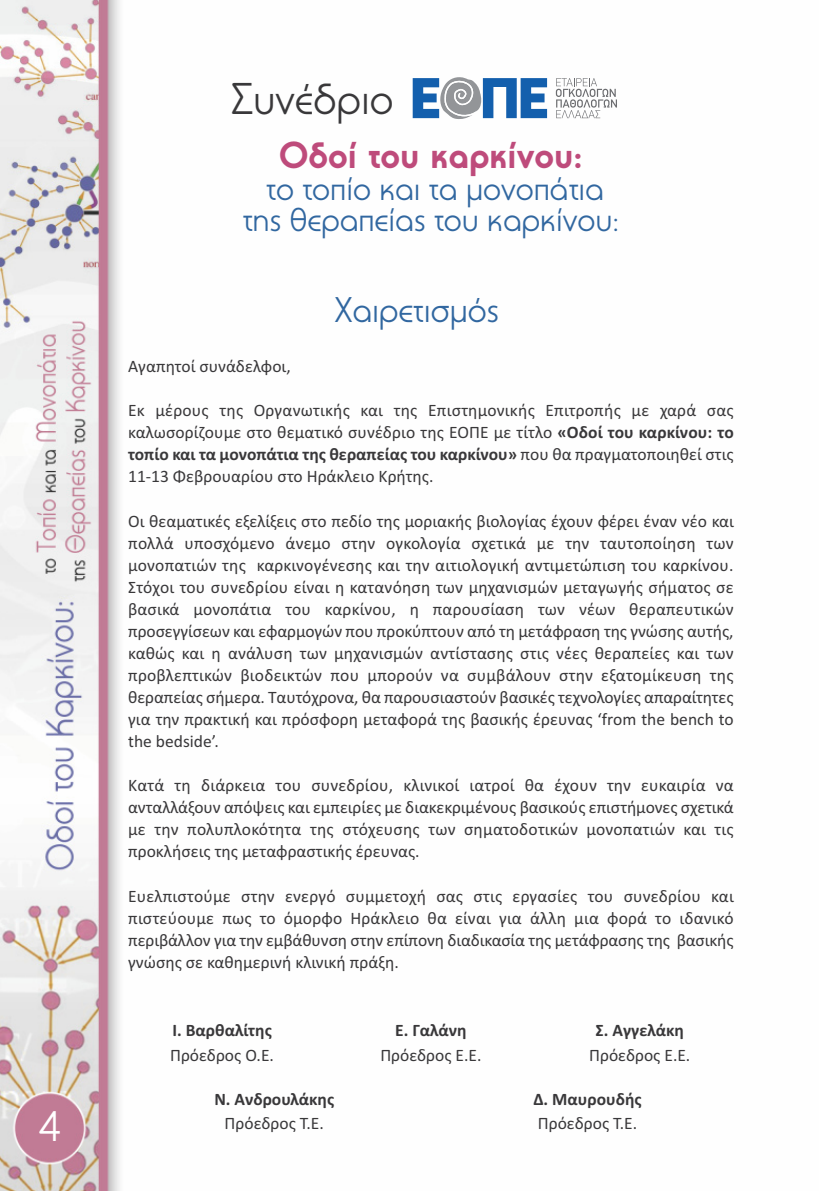
<style>
.page{position:relative;width:819px;height:1191px;background:#fff}
.page>*{position:absolute;margin:0;border:0;box-sizing:border-box;transform-origin:0 0}
.t1{font:43.75px "PF Universal";color:#39383a}
.t2{font:42px "PF Universal";color:#fff}
.t3{font:700 36.75px "PF Universal";color:#be4b7b}
.t4{font:35px "PF Universal";color:#3167a0}
.t5{font:33.25px/31.5px "PF Universal";color:#3167a0;text-align:center}
.t6{font:17.5px/22.1px "Calibri";color:#39383a;text-align:justify}
.t7{font:700 17.5px "Calibri";color:#39383a}
.s1{font-weight:700}
</style>
<div class="page">
<img style="left:0;top:0;width:600px;height:1191px">
<svg style="left:556px;top:78px;width:61px;height:40px"></svg>
<svg style="left:412px;top:77px;width:135px;height:42px"></svg>
<h2 class="t2" style="left:39px;top:1101px;width:24px">4</h2>
<h1 class="t1" style="left:231px;top:73px;width:164px">Συνέδριο</h1>
<h3 class="t3" style="left:279px;top:133px;width:305px">Οδοί του καρκίνου:</h3>
<h3 class="t5" style="left:243px;top:172px;width:378px">το τοπίο και τα μονοπάτια της θεραπείας του καρκίνου:</h3>
<h3 class="t4" style="left:335px;top:289px;width:166px">Xαιρετισμός</h3>
<p class="t6" style="left:128px;top:357px;width:164px">Αγαπητοί συνάδελφοι,</p>
<p class="t6" style="left:128px;top:401px;width:607px">Εκ μέρους της Οργανωτικής και της Επιστημονικής Επιτροπής με χαρά σας καλωσορίζουμε στο θεματικό συνέδριο της ΕΟΠΕ με τίτλο <span class="s1">«Οδοί του καρκίνου: το τοπίο και τα μονοπάτια της θεραπείας του καρκίνου»</span> που θα πραγματοποιηθεί στις 11-13 Φεβρουαρίου στο Ηράκλειο Κρήτης.</p>
<p class="t6" style="left:128px;top:511px;width:607px">Οι θεαματικές εξελίξεις στο πεδίο της μοριακής βιολογίας έχουν φέρει έναν νέο και πολλά υποσχόμενο άνεμο στην ογκολογία σχετικά με την ταυτοποίηση των μονοπατιών της καρκινογένεσης και την αιτιολογική αντιμετώπιση του καρκίνου.<br>Στόχοι του συνεδρίου είναι η κατανόηση των μηχανισμών μεταγωγής σήματος σε βασικά μονοπάτια του καρκίνου, η παρουσίαση των νέων θεραπευτικών προσεγγίσεων και εφαρμογών που προκύπτουν από τη μετάφραση της γνώσης αυτής, καθώς και η ανάλυση των μηχανισμών αντίστασης στις νέες θεραπείες και των προβλεπτικών βιοδεικτών που μπορούν να συμβάλουν στην εξατομίκευση της θεραπείας σήμερα. Ταυτόχρονα, θα παρουσιαστούν βασικές τεχνολογίες απαραίτητες για την πρακτική και πρόσφορη μεταφορά της βασικής έρευνας ‘from the bench to the bedside’.</p>
<p class="t6" style="left:128px;top:776px;width:607px">Κατά τη διάρκεια του συνεδρίου, κλινικοί ιατροί θα έχουν την ευκαιρία να ανταλλάξουν απόψεις και εμπειρίες με διακεκριμένους βασικούς επιστήμονες σχετικά με την πολυπλοκότητα της στόχευσης των σηματοδοτικών μονοπατιών και τις προκλήσεις της μεταφραστικής έρευνας.</p>
<p class="t6" style="left:128px;top:886px;width:607px">Ευελπιστούμε στην ενεργό συμμετοχή σας στις εργασίες του συνεδρίου και πιστεύουμε πως το όμορφο Ηράκλειο θα είναι για άλλη μια φορά το ιδανικό περιβάλλον για την εμβάθυνση στην επίπονη διαδικασία της μετάφρασης της βασικής γνώσης σε καθημερινή κλινική πράξη.</p>
<p class="t7" style="left:172px;top:1019px;width:101px">Ι. Βαρθαλίτης</p>
<p class="t6" style="left:170px;top:1045px;width:105px">Πρόεδρος Ο.Ε.</p>
<p class="t7" style="left:214px;top:1088px;width:121px">Ν. Ανδρουλάκης</p>
<p class="t6" style="left:225px;top:1114px;width:101px">Πρόεδρος Τ.Ε.</p>
<p class="t7" style="left:395px;top:1019px;width:73px">Ε. Γαλάνη</p>
<p class="t6" style="left:380px;top:1045px;width:103px">Πρόεδρος Ε.Ε.</p>
<p class="t7" style="left:595px;top:1019px;width:90px">Σ. Αγγελάκη</p>
<p class="t6" style="left:589px;top:1045px;width:103px">Πρόεδρος Ε.Ε.</p>
<p class="t7" style="left:533px;top:1088px;width:110px">Δ. Μαυρουδής</p>
<p class="t6" style="left:538px;top:1114px;width:101px">Πρόεδρος Τ.Ε.</p>
</div>
